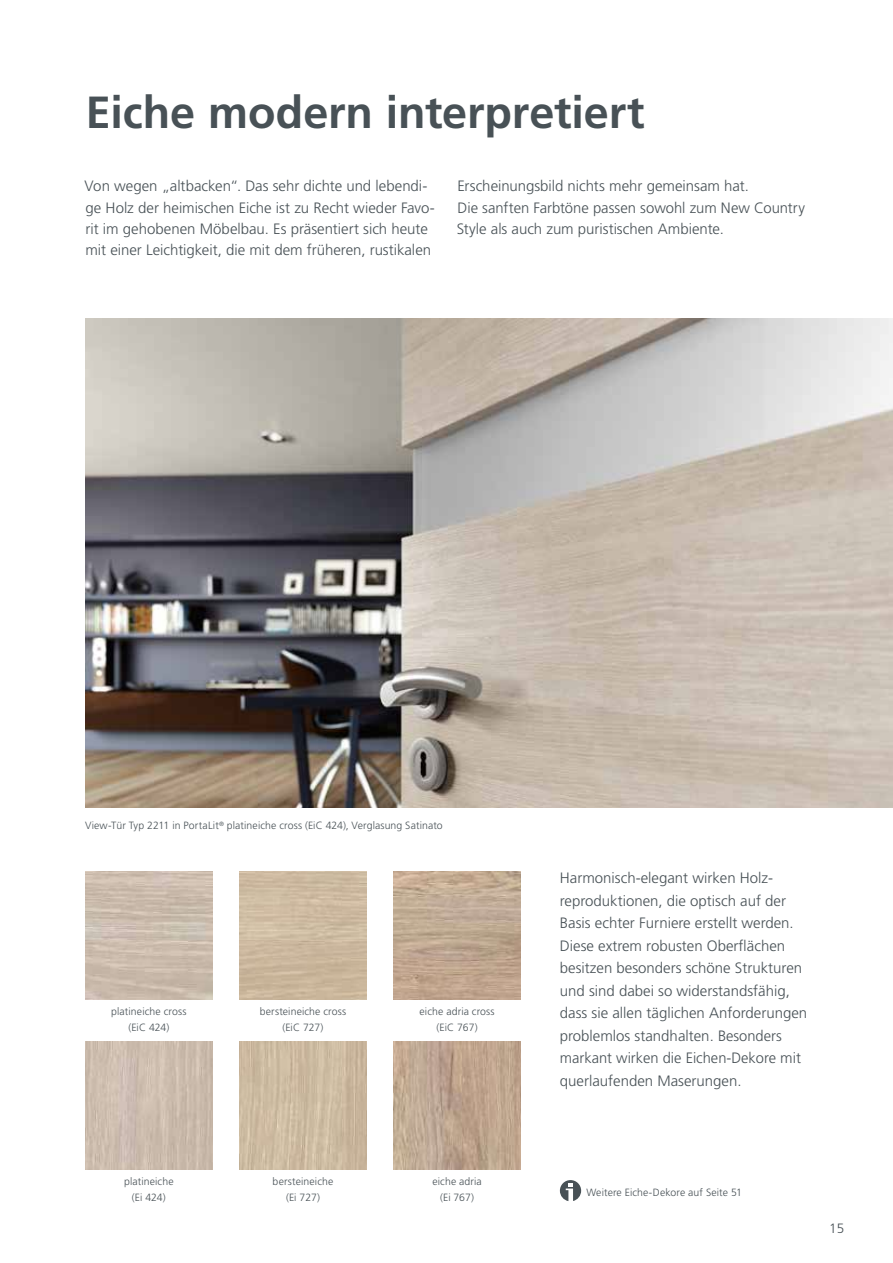
<style>
.page{position:relative;width:893px;height:1263px;background:#fff}
.page>*{position:absolute;margin:0;border:0;box-sizing:border-box;transform-origin:0 0}
.t1{font:700 45px "Frutiger LT Pro";letter-spacing:-.005em;color:#485156}
.t2{font:300 15px/22.5px "Frutiger LT Pro";color:#485156}
.t3{font:300 13.5px "Frutiger LT Pro";color:#485156}
.t4{font:300 10.5px/15.9px "Frutiger LT Pro";letter-spacing:.01em;color:#485156;text-align:center}
</style>
<div class="page">
<img style="left:393px;top:872px;width:128px;height:127px">
<img style="left:85px;top:1042px;width:128px;height:127px">
<img style="left:239px;top:1042px;width:128px;height:127px">
<img style="left:393px;top:1042px;width:128px;height:127px">
<img style="left:85px;top:319px;width:808px;height:489px">
<svg style="left:560px;top:1180px;width:21px;height:21px"></svg>
<h1 class="t1" style="left:86px;top:85px;width:560px">Eiche modern interpretiert</h1>
<p class="t2" style="left:85px;top:176px;width:352px;line-height:21.3px">Von wegen „altbacken“. Das sehr dichte und lebendi&shy;ge Holz der heimischen Eiche ist zu Recht wieder Favo&shy;rit im gehobenen Möbelbau. Es präsentiert sich heute mit einer Leichtigkeit, die mit dem früheren, rustikalen</p>
<p class="t2" style="left:457px;top:176px;width:350px;line-height:21.3px">Erscheinungsbild nichts mehr gemeinsam hat.<br>Die sanften Farbtöne passen sowohl zum New Country<br>Style als auch zum puristischen Ambiente.</p>
<p class="t4" style="left:85px;top:818px;width:359px">View-Tür Typ 2211 in PortaLit<sup>®</sup> platineiche cross (EiC 424), Verglasung Satinato</p>
<p class="t4" style="left:111px;top:1004px;width:77px">platineiche cross (EiC 424)</p>
<p class="t4" style="left:124px;top:1174px;width:51px">platineiche (Ei 424)</p>
<p class="t4" style="left:260px;top:1004px;width:88px">bersteineiche cross (EiC 727)</p>
<p class="t4" style="left:420px;top:1004px;width:77px">eiche adria cross (EiC 767)</p>
<p class="t4" style="left:273px;top:1174px;width:62px">bersteineiche (Ei 727)</p>
<p class="t4" style="left:432px;top:1174px;width:51px">eiche adria (Ei 767)</p>
<p class="t2" style="left:560px;top:867px;width:249px">Harmonisch-elegant wirken Holz&shy;reproduktionen, die optisch auf der Basis echter Furniere erstellt werden.<br>Diese extrem robusten Oberflächen besitzen besonders schöne Strukturen und sind dabei so widerstandsfähig, dass sie allen täglichen Anforderungen problemlos standhalten. Besonders markant wirken die Eichen-Dekore mit querlaufenden Maserungen.</p>
<p class="t4" style="left:586px;top:1184px;width:157px">Weitere Eiche-Dekore auf Seite 51</p>
<p class="t3" style="left:829px;top:1221px;width:17px">15</p>
</div>
